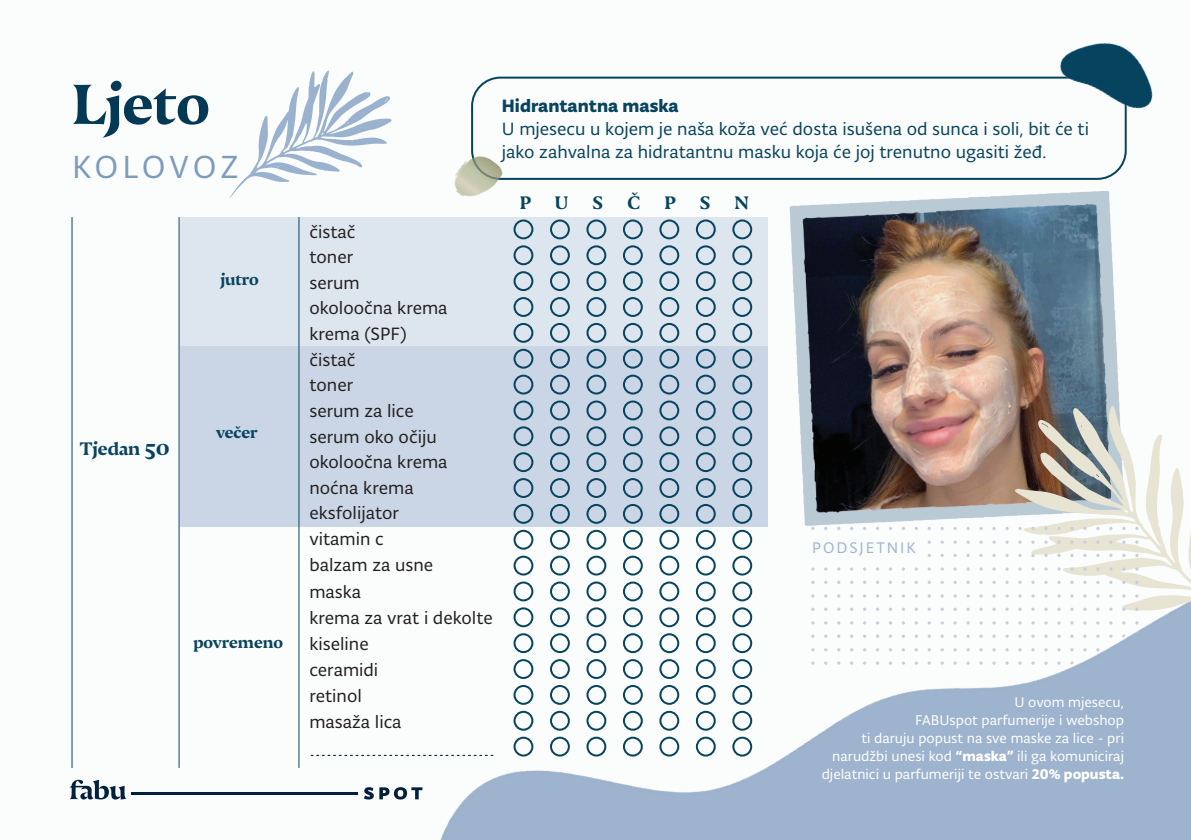
<style>
.page{position:relative;width:1191px;height:840px;background:#fff}
.page>*{position:absolute;margin:0;border:0;box-sizing:border-box;transform-origin:0 0}
.t1{font:56px "Nocturno Display Bld";color:#033955}
.t2{font:34px "Typonine Sans LC";letter-spacing:.11em;color:#7c9cbe}
.t3{font:19px/25.8px "Typonine Sans LC";color:#231f20}
.t4{font:19px/22.8px "Typonine Sans LC";color:#08445f}
.t5{font:19px "Typonine Sans LC Bld";color:#08445f}
.t6{font:18px "Nocturno Display Bld";color:#08445f}
.t7{font:16.4px "Typonine Sans LC";letter-spacing:.12em;color:#a0b5d0}
.t8{font:16px "Nocturno Display Bld";color:#08445f}
.t9{font:15px/18px "Typonine Sans LC";color:#fff;text-align:right}
.s1{font-size:22px}
.s2{font-family:"Typonine Sans LC Bld"}
</style>
<div class="page">
<div style="left:0;top:0;width:1191px;height:839px;background:#fbfcfc"></div>
<svg style="left:229px;top:70px;width:163px;height:128px"></svg>
<div style="left:180px;top:217px;width:587px;height:129px;background:#dde5ef"></div>
<div style="left:180px;top:346px;width:587px;height:180px;background:#cad6e5"></div>
<hr style="left:72px;top:217px;width:1px;height:550px;background:#08445f">
<hr style="left:178px;top:217px;width:2px;height:550px;background:#08445f">
<hr style="left:298px;top:217px;width:1px;height:550px;background:#08445f">
<div style="left:471px;top:77px;width:655px;height:103px;border:2px solid #05445f;border-radius:28px"></div>
<img style="left:454px;top:148px;width:51px;height:49px">
<div style="left:513px;top:219px;width:20px;height:20px;border:2px solid #08445f;border-radius:50%"></div>
<div style="left:732px;top:219px;width:20px;height:20px;border:2px solid #08445f;border-radius:50%"></div>
<div style="left:550px;top:219px;width:20px;height:20px;border:2px solid #08445f;border-radius:50%"></div>
<div style="left:586px;top:219px;width:20px;height:20px;border:2px solid #08445f;border-radius:50%"></div>
<div style="left:623px;top:219px;width:20px;height:20px;border:2px solid #08445f;border-radius:50%"></div>
<div style="left:659px;top:219px;width:20px;height:20px;border:2px solid #08445f;border-radius:50%"></div>
<div style="left:696px;top:219px;width:19px;height:20px;border:2px solid #08445f;border-radius:50%"></div>
<div style="left:513px;top:245px;width:20px;height:20px;border:2px solid #08445f;border-radius:50%"></div>
<div style="left:732px;top:245px;width:20px;height:20px;border:2px solid #08445f;border-radius:50%"></div>
<div style="left:550px;top:245px;width:20px;height:20px;border:2px solid #08445f;border-radius:50%"></div>
<div style="left:586px;top:245px;width:20px;height:20px;border:2px solid #08445f;border-radius:50%"></div>
<div style="left:623px;top:245px;width:20px;height:20px;border:2px solid #08445f;border-radius:50%"></div>
<div style="left:659px;top:245px;width:20px;height:20px;border:2px solid #08445f;border-radius:50%"></div>
<div style="left:696px;top:245px;width:19px;height:20px;border:2px solid #08445f;border-radius:50%"></div>
<div style="left:513px;top:271px;width:20px;height:20px;border:2px solid #08445f;border-radius:50%"></div>
<div style="left:732px;top:271px;width:20px;height:20px;border:2px solid #08445f;border-radius:50%"></div>
<div style="left:550px;top:271px;width:20px;height:20px;border:2px solid #08445f;border-radius:50%"></div>
<div style="left:586px;top:271px;width:20px;height:20px;border:2px solid #08445f;border-radius:50%"></div>
<div style="left:623px;top:271px;width:20px;height:20px;border:2px solid #08445f;border-radius:50%"></div>
<div style="left:659px;top:271px;width:20px;height:20px;border:2px solid #08445f;border-radius:50%"></div>
<div style="left:696px;top:271px;width:19px;height:20px;border:2px solid #08445f;border-radius:50%"></div>
<div style="left:513px;top:297px;width:20px;height:20px;border:2px solid #08445f;border-radius:50%"></div>
<div style="left:732px;top:297px;width:20px;height:20px;border:2px solid #08445f;border-radius:50%"></div>
<div style="left:550px;top:297px;width:20px;height:20px;border:2px solid #08445f;border-radius:50%"></div>
<div style="left:586px;top:297px;width:20px;height:20px;border:2px solid #08445f;border-radius:50%"></div>
<div style="left:623px;top:297px;width:20px;height:20px;border:2px solid #08445f;border-radius:50%"></div>
<div style="left:659px;top:297px;width:20px;height:20px;border:2px solid #08445f;border-radius:50%"></div>
<div style="left:696px;top:297px;width:19px;height:20px;border:2px solid #08445f;border-radius:50%"></div>
<div style="left:513px;top:323px;width:20px;height:19px;border:2px solid #08445f;border-radius:50%"></div>
<div style="left:732px;top:323px;width:20px;height:19px;border:2px solid #08445f;border-radius:50%"></div>
<div style="left:550px;top:323px;width:20px;height:19px;border:2px solid #08445f;border-radius:50%"></div>
<div style="left:586px;top:323px;width:20px;height:19px;border:2px solid #08445f;border-radius:50%"></div>
<div style="left:623px;top:323px;width:20px;height:19px;border:2px solid #08445f;border-radius:50%"></div>
<div style="left:659px;top:323px;width:20px;height:19px;border:2px solid #08445f;border-radius:50%"></div>
<div style="left:696px;top:323px;width:19px;height:19px;border:2px solid #08445f;border-radius:50%"></div>
<div style="left:513px;top:348px;width:20px;height:20px;border:2px solid #08445f;border-radius:50%"></div>
<div style="left:732px;top:348px;width:20px;height:20px;border:2px solid #08445f;border-radius:50%"></div>
<div style="left:550px;top:348px;width:20px;height:20px;border:2px solid #08445f;border-radius:50%"></div>
<div style="left:586px;top:348px;width:20px;height:20px;border:2px solid #08445f;border-radius:50%"></div>
<div style="left:623px;top:348px;width:20px;height:20px;border:2px solid #08445f;border-radius:50%"></div>
<div style="left:659px;top:348px;width:20px;height:20px;border:2px solid #08445f;border-radius:50%"></div>
<div style="left:696px;top:348px;width:19px;height:20px;border:2px solid #08445f;border-radius:50%"></div>
<img style="left:1052px;top:43px;width:101px;height:71px">
<svg style="left:70px;top:779px;width:56px;height:20px"></svg>
<hr style="left:131px;top:791px;width:137px;height:3px;background:#00203d">
<svg style="left:364px;top:787px;width:48px;height:12px"></svg>
<hr style="left:220px;top:791px;width:138px;height:3px;background:#00203d">
<svg style="left:311px;top:754px;width:98px;height:1px"></svg>
<img style="left:789px;top:191px;width:329px;height:181px">
<img style="left:412px;top:372px;width:779px;height:467px">
<h1 class="t1" style="left:72px;top:68px;width:139px">Ljeto</h1>
<h2 class="t2" style="left:72px;top:146px;width:168px">KOLOVOZ</h2>
<p class="t8" style="left:220px;top:268px;width:40px">jutro</p>
<p class="t6" style="left:80px;top:437px;width:91px">Tjedan <span class="s1">50</span></p>
<p class="t8" style="left:216px;top:422px;width:43px">večer</p>
<p class="t8" style="left:193px;top:631px;width:91px">povremeno</p>
<p class="t5" style="left:502px;top:94px;width:178px">Hidrantantna maska</p>
<p class="t4" style="left:502px;top:117px;width:588px">U mjesecu u kojem je naša koža već dosta isušena od sunca i soli, bit će ti jako zahvalna za hidratantnu masku koja će joj trenutno ugasiti žeđ.</p>
<p class="t3" style="left:309px;top:218px;width:185px">čistač<br>toner<br>serum<br>okoloočna krema krema (SPF)<br>čistač<br>toner<br>serum za lice<br>serum oko očiju okoloočna krema noćna krema eksfolijator<br>vitamin c<br>balzam za usne<br>maska<br>krema za vrat i dekolte kiseline<br>ceramidi<br>retinol<br>masaža lica</p>
<p class="t6" style="left:519px;top:191px;width:13px">P</p>
<p class="t6" style="left:555px;top:191px;width:15px">U</p>
<p class="t6" style="left:592px;top:191px;width:12px">S</p>
<p class="t6" style="left:627px;top:191px;width:14px">Č</p>
<p class="t6" style="left:664px;top:191px;width:13px">P</p>
<p class="t6" style="left:700px;top:191px;width:12px">S</p>
<p class="t6" style="left:734px;top:191px;width:16px">N</p>
<p class="t7" style="left:812px;top:537px;width:105px">PODSJETNIK</p>
<p class="t9" style="left:821px;top:692px;width:304px">U ovom mjesecu,<br>FABUspot parfumerije i webshop<br>ti daruju popust na sve maske za lice - pri narudžbi unesi kod <span class="s2">“maska”</span> ili ga komuniciraj djelatnici u parfumeriji te ostvari <span class="s2">20% popusta.</span></p>
</div>
